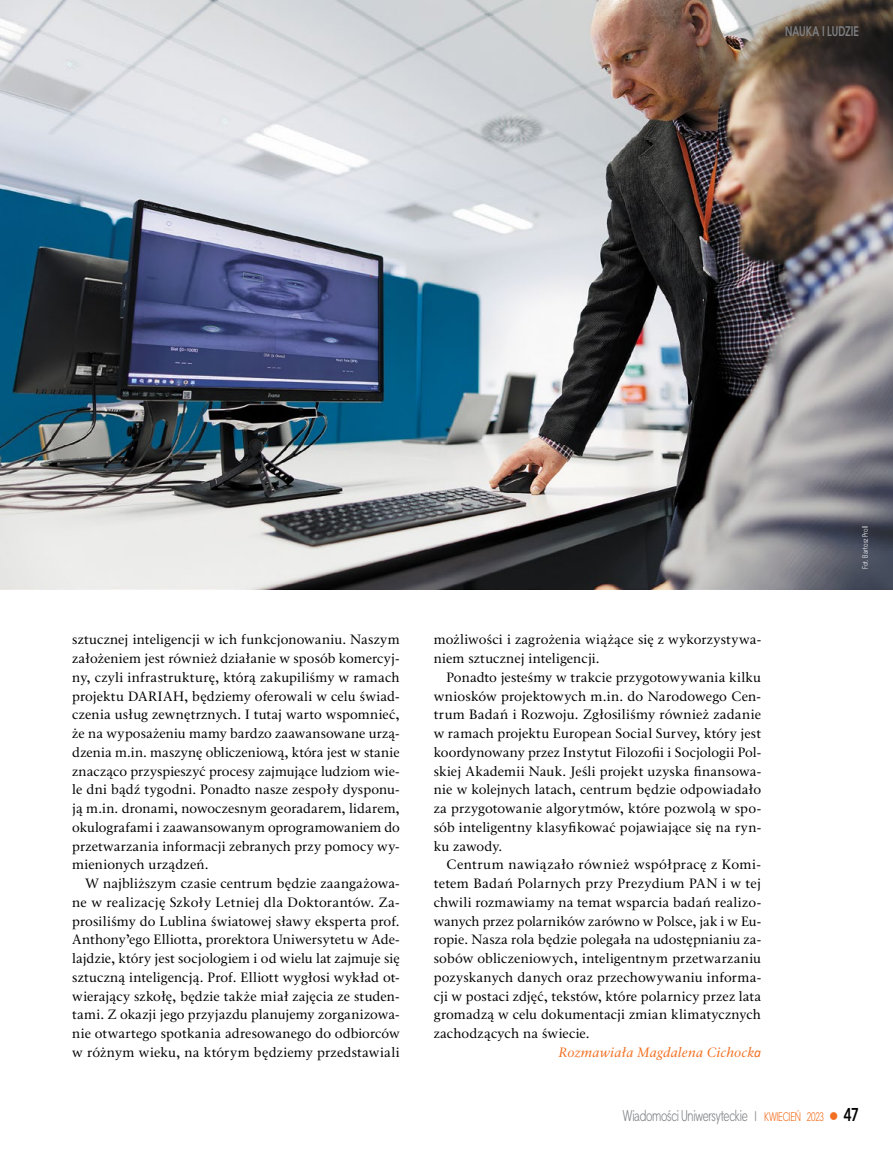
<style>
.page{position:relative;width:893px;height:1153px;background:#fff}
.page>*{position:absolute;margin:0;border:0;box-sizing:border-box;transform-origin:0 0}
.t1{font:15px "Straight Cnd EFN";letter-spacing:-.02em;color:#808285;scale:.92 1}
.t2{font:13.5px/18.8px "Classic EFN";letter-spacing:.01em;color:#000;text-align:justify}
.t3{font:13.5px "Classic EFN";letter-spacing:.03em;color:#000}
.t4{font:italic 13.5px "Classic EFN";letter-spacing:.01em;color:#f36f21}
.t5{font:700 13.5px "Straight Cnd EFN";letter-spacing:.01em;color:#808285;scale:.94 1}
.t6{font:7.5px "Straight Cnd EFN";letter-spacing:.02em;color:#fff}
.s1{font-family:"Calibri"}
.s2{font-size:13.5px}
.s3{font-size:12px;color:#f36f21}
.s4{color:#f36f21}
.s5{font-weight:700;font-size:18px;color:#000}
</style>
<div class="page">
<img style="left:0;top:0;width:893px;height:589px">
<p class="t5" style="left:785px;top:23px;width:80px">NAUKA i LUDZIE</p>
<p class="t2" style="left:72px;top:630px;width:329px">sztucznej inteligencji w ich funkcjonowaniu. Naszym założeniem jest również działanie w sposób komercyj&shy;ny, czyli infrastrukturę, którą zakupiliśmy w ramach projektu DARIAH, będziemy oferowali w celu świad&shy;czenia usług zewnętrznych. I tutaj warto wspomnieć, że na wyposażeniu mamy bardzo zaawansowane urzą&shy;dzenia m.in. maszynę obliczeniową, która jest w stanie znacząco przyspieszyć procesy zajmujące ludziom wie&shy;le dni bądź tygodni. Ponadto nasze zespoły dysponu&shy;ją m.in. dronami, nowoczesnym georadarem, lidarem, okulografami i zaawansowanym oprogramowaniem do przetwarzania informacji zebranych przy pomocy wy&shy;mienionych urządzeń.</p>
<p class="t2" style="left:72px;top:874px;width:329px;text-indent:13px">W najbliższym czasie centrum będzie zaangażowa&shy;ne w realizację Szkoły Letniej dla Doktorantów. Za&shy;prosiliśmy do Lublina światowej sławy eksperta prof.<br>Anthony’ego Elliotta, prorektora Uniwersytetu w Ade&shy;lajdzie, który jest socjologiem i od wielu lat zajmuje się sztuczną inteligencją. Prof. Elliott wygłosi wykład ot&shy;wierający szkołę, będzie także miał zajęcia ze studen&shy;tami. Z okazji jego przyjazdu planujemy zorganizowa&shy;nie otwartego spotkania adresowanego do odbiorców w różnym wieku, na którym będziemy przedstawiali</p>
<p class="t2" style="left:434px;top:630px;width:329px">możliwości i zagrożenia wiążące się z wykorzystywa&shy;niem sztucznej inteligencji.</p>
<p class="t2" style="left:434px;top:668px;width:329px;text-indent:13px">Ponadto jesteśmy w trakcie przygotowywania kilku wniosków projektowych m.in. do Narodowego Cen&shy;trum Badań i Rozwoju. Zgłosiliśmy również zadanie w ramach projektu European Social Survey, który jest koordynowany przez Instytut Filozofii i Socjologii Pol&shy;skiej Akademii Nauk. Jeśli projekt uzyska finansowa&shy;nie w kolejnych latach, centrum będzie odpowiadało za przygotowanie algorytmów, które pozwolą w spo&shy;sób inteligentny klasyfikować pojawiające się na ryn&shy;ku zawody.</p>
<p class="t3" style="left:446px;top:856px;width:316px">Centrum nawiązało również współpracę z Komi-</p>
<p class="t2" style="left:434px;top:874px;width:329px">tetem Badań Polarnych przy Prezydium PAN i w tej</p>
<p class="t2" style="left:434px;top:893px;width:329px">chwili rozmawiamy na temat wsparcia badań realizo-</p>
<p class="t2" style="left:434px;top:912px;width:329px">wanych przez polarników zarówno w Polsce, jak i w Eu-</p>
<p class="t2" style="left:434px;top:930px;width:329px">ropie. Nasza rola będzie polegała na udostępnianiu za-</p>
<p class="t2" style="left:434px;top:949px;width:329px">sobów obliczeniowych, inteligentnym przetwarzaniu</p>
<p class="t2" style="left:434px;top:968px;width:329px">pozyskanych danych oraz przechowywaniu informa-</p>
<p class="t2" style="left:434px;top:987px;width:329px">cji w postaci zdjęć, tekstów, które polarnicy przez lata</p>
<p class="t2" style="left:434px;top:1005px;width:329px">gromadzą w celu dokumentacji zmian klimatycznych</p>
<p class="t2" style="left:434px;top:1024px;width:158px">zachodzących na świecie.</p>
<p class="t4" style="left:558px;top:1044px;width:204px">Rozmawiała Magdalena Cichock<span class="s1">a</span></p>
<p class="t6" style="left:861px;top:569px;width:45px;rotate:-90deg">Fot. Bartosz Proll</p>
<p class="t1" style="left:623px;top:1106px;width:258px">Wiadomości Uniwersyteckie <span class="s2">I</span> <span class="s3">kwi ecień 2023</span> <span class="s4">●</span> <span class="s5">47</span></p>
</div>
